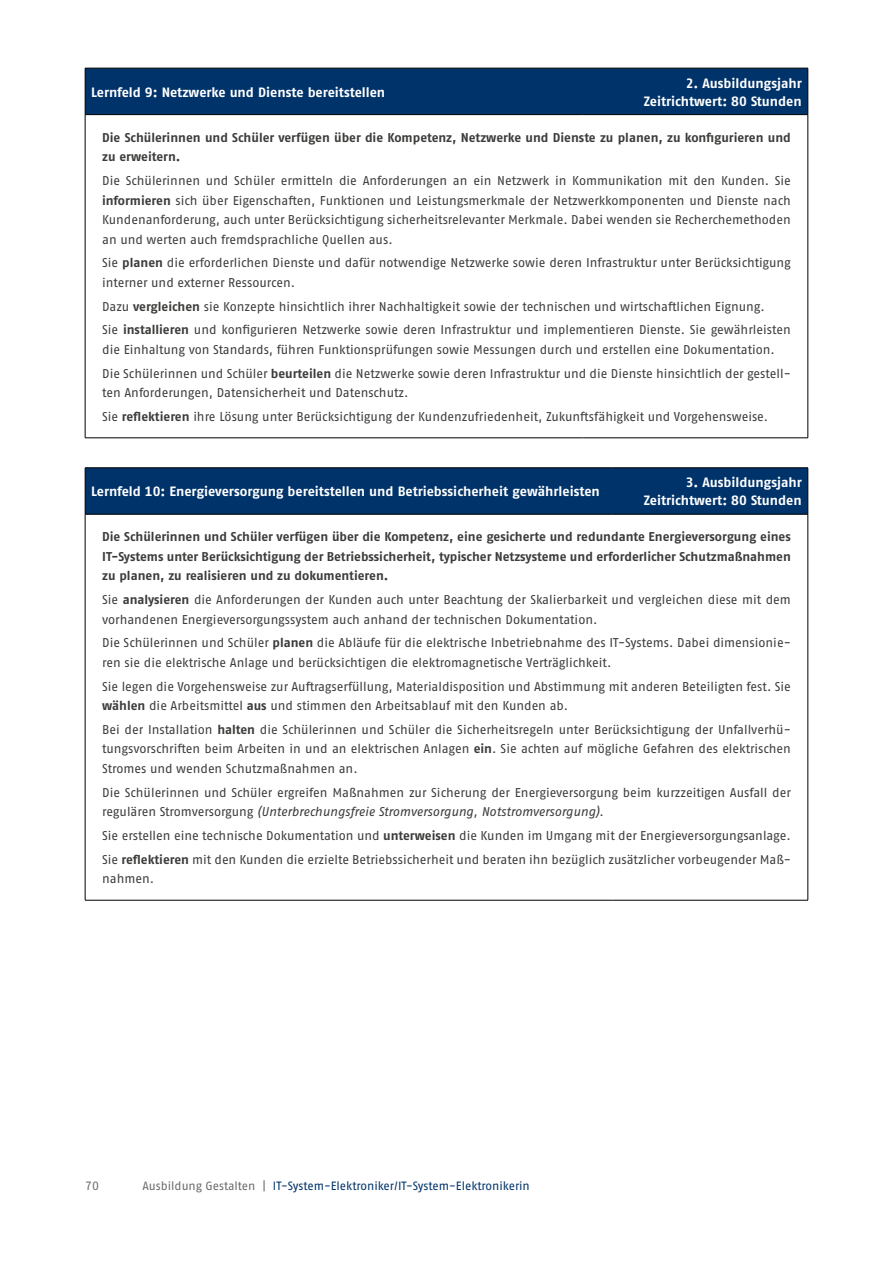
<style>
.page{position:relative;width:893px;height:1263px;background:#fff}
.page>*{position:absolute;margin:0;border:0;box-sizing:border-box;transform-origin:0 0}
.id272{font:700 13.5px/18px "Fago Pro";color:#fff;text-align:right}
.id255{font:12.75px/19.5px "Fago Pro";letter-spacing:-.005em;color:#3c3c3b}
.id255-2{font:700 12.75px/19.5px "Fago Pro";color:#3c3c3b}
.t1{font:12px "Fago Pro";letter-spacing:-.005em;color:#00336a}
.t2{font:12px "Fago Pro";color:#6b6b6a}
.s1{font-weight:700}
.s2{font-style:italic}
.s3{color:#6b6b6a}
</style>
<div class="page">
<div style="left:86px;top:69px;width:722px;height:45px;background:#00336a"></div>
<hr style="left:85px;top:68px;width:498px;height:1px;background:#000">
<hr style="left:85px;top:68px;width:1px;height:47px;background:#000">
<hr style="left:583px;top:68px;width:225px;height:1px;background:#000">
<hr style="left:808px;top:68px;width:1px;height:47px;background:#000">
<hr style="left:85px;top:114px;width:498px;height:1px;background:#000">
<hr style="left:85px;top:115px;width:1px;height:323px;background:#000">
<hr style="left:583px;top:114px;width:225px;height:1px;background:#000">
<hr style="left:808px;top:115px;width:1px;height:323px;background:#000">
<hr style="left:85px;top:438px;width:498px;height:1px;background:#000">
<hr style="left:583px;top:438px;width:225px;height:1px;background:#000">
<div style="left:86px;top:468px;width:722px;height:46px;background:#00336a"></div>
<hr style="left:85px;top:467px;width:527px;height:1px;background:#000">
<hr style="left:85px;top:468px;width:1px;height:46px;background:#000">
<hr style="left:612px;top:467px;width:196px;height:1px;background:#000">
<hr style="left:808px;top:468px;width:1px;height:46px;background:#000">
<hr style="left:85px;top:514px;width:527px;height:1px;background:#000">
<hr style="left:85px;top:514px;width:1px;height:386px;background:#000">
<hr style="left:612px;top:514px;width:196px;height:1px;background:#000">
<hr style="left:808px;top:514px;width:1px;height:386px;background:#000">
<hr style="left:85px;top:900px;width:527px;height:1px;background:#000">
<hr style="left:612px;top:900px;width:196px;height:1px;background:#000">
<p class="id272" style="left:91px;top:83px;width:296px">Lernfeld 9: Netzwerke und Dienste bereitstellen</p>
<p class="id272" style="left:644px;top:74px;width:160px">2. Ausbildungsjahr<br>Zeitrichtwert: 80 Stunden</p>
<p class="id255-2" style="left:102px;top:128px;width:690px">Die Schülerinnen und Schüler verfügen über die Kompetenz, Netzwerke und Dienste zu planen, zu konfigurieren und zu erweitern.</p>
<p class="id255" style="left:102px;top:171px;width:690px;text-align:justify">Die Schülerinnen und Schüler ermitteln die Anforderungen an ein Netzwerk in Kommunikation mit den Kunden. Sie <span class="s1">informieren</span> sich über Eigenschaften, Funktionen und Leistungsmerkmale der Netzwerkkomponenten und Dienste nach Kundenanforderung, auch unter Berücksichtigung sicherheitsrelevanter Merkmale. Dabei wenden sie Recherchemethoden an und werten auch fremdsprachliche Quellen aus.</p>
<p class="id255" style="left:102px;top:253px;width:690px">Sie <span class="s1">planen</span> die erforderlichen Dienste und dafür notwendige Netzwerke sowie deren Infrastruktur unter Berücksichtigung interner und externer Ressourcen.</p>
<p class="id255" style="left:102px;top:296px;width:664px">Dazu <span class="s1">vergleichen</span> sie Konzepte hinsichtlich ihrer Nachhaltigkeit sowie der technischen und wirtschaftlichen Eignung.</p>
<p class="id255" style="left:102px;top:320px;width:690px">Sie <span class="s1">installieren</span> und konfigurieren Netzwerke sowie deren Infrastruktur und implementieren Dienste. Sie gewährleisten die Einhaltung von Standards, führen Funktionsprüfungen sowie Messungen durch und erstellen eine Dokumentation.</p>
<p class="id255" style="left:102px;top:363px;width:690px">Die Schülerinnen und Schüler <span class="s1">beurteilen</span> die Netzwerke sowie deren Infrastruktur und die Dienste hinsichtlich der gestell&shy;ten Anforderungen, Datensicherheit und Datenschutz.</p>
<p class="id255" style="left:102px;top:407px;width:668px">Sie <span class="s1">reflektieren</span> ihre Lösung unter Berücksichtigung der Kundenzufriedenheit, Zukunftsfähigkeit und Vorgehensweise.</p>
<p class="id272" style="left:91px;top:483px;width:510px">Lernfeld 10: Energieversorgung bereitstellen und Betriebssicherheit gewährleisten</p>
<p class="id272" style="left:644px;top:474px;width:160px">3. Ausbildungsjahr<br>Zeitrichtwert: 80 Stunden</p>
<p class="id255-2" style="left:102px;top:527px;width:690px;text-align:justify">Die Schülerinnen und Schüler verfügen über die Kompetenz, eine gesicherte und redundante Energieversorgung eines IT-Systems unter Berücksichtigung der Betriebssicherheit, typischer Netzsysteme und erforderlicher Schutzmaßnahmen zu planen, zu realisieren und zu dokumentieren.</p>
<p class="id255" style="left:102px;top:590px;width:690px">Sie <span class="s1">analysieren</span> die Anforderungen der Kunden auch unter Beachtung der Skalierbarkeit und vergleichen diese mit dem vorhandenen Energieversorgungssystem auch anhand der technischen Dokumentation.</p>
<p class="id255" style="left:102px;top:633px;width:690px">Die Schülerinnen und Schüler <span class="s1">planen</span> die Abläufe für die elektrische Inbetriebnahme des IT-Systems. Dabei dimensionie&shy;ren sie die elektrische Anlage und berücksichtigen die elektromagnetische Verträglichkeit.</p>
<p class="id255" style="left:102px;top:676px;width:690px">Sie legen die Vorgehensweise zur Auftragserfüllung, Materialdisposition und Abstimmung mit anderen Beteiligten fest. Sie <span class="s1">wählen</span> die Arbeitsmittel <span class="s1">aus</span> und stimmen den Arbeitsablauf mit den Kunden ab.</p>
<p class="id255" style="left:102px;top:720px;width:690px;text-align:justify">Bei der Installation <span class="s1">halten</span> die Schülerinnen und Schüler die Sicherheitsregeln unter Berücksichtigung der Unfallverhü&shy;tungsvorschriften beim Arbeiten in und an elektrischen Anlagen <span class="s1">ein</span>. Sie achten auf mögliche Gefahren des elektrischen Stromes und wenden Schutzmaßnahmen an.</p>
<p class="id255" style="left:102px;top:782px;width:690px">Die Schülerinnen und Schüler ergreifen Maßnahmen zur Sicherung der Energieversorgung beim kurzzeitigen Ausfall der regulären Stromversorgung <span class="s2">(Unterbrechungsfreie Stromversorgung, Notstromversorgung)</span>.</p>
<p class="id255" style="left:102px;top:826px;width:690px">Sie erstellen eine technische Dokumentation und <span class="s1">unterweisen</span> die Kunden im Umgang mit der Energieversorgungsanlage.</p>
<p class="id255" style="left:102px;top:849px;width:690px">Sie <span class="s1">reflektieren</span> mit den Kunden die erzielte Betriebssicherheit und beraten ihn bezüglich zusätzlicher vorbeugender Maß&shy;nahmen.</p>
<p class="t2" style="left:85px;top:1178px;width:15px">70</p>
<p class="t1" style="left:142px;top:1178px;width:389px"><span class="s3">Ausbildung Gestalten |</span> IT-System-Elektroniker/IT-System-Elektronikerin</p>
</div>
